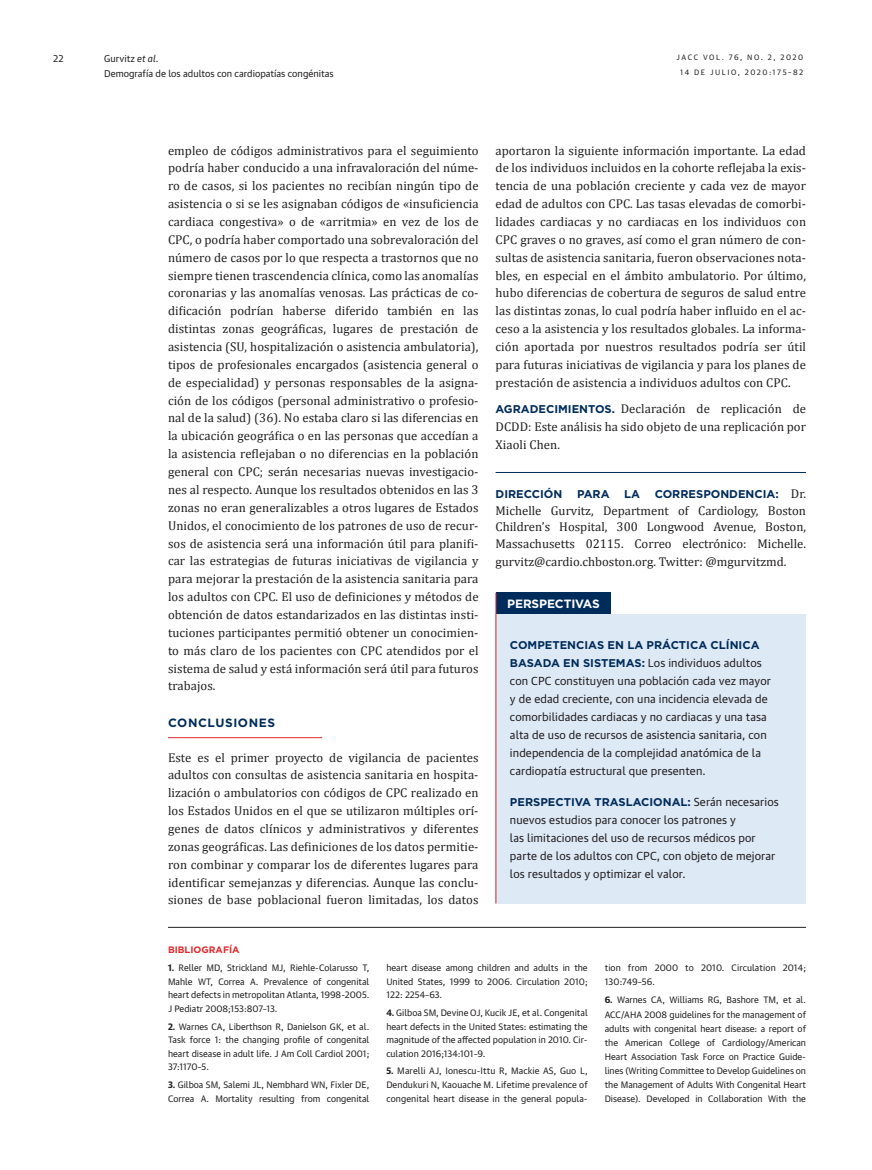
<style>
.page{position:relative;width:872px;height:1170px;background:#fff}
.page>*{position:absolute;margin:0;border:0;box-sizing:border-box;transform-origin:0 0}
.t1{font:12.75px/17.9px "Cambria";letter-spacing:.005em;color:#221f1f;text-align:justify}
.t2{font:700 12px "Gotham";letter-spacing:.05em;color:#002c5b}
.t3{font:700 12px "Gotham";letter-spacing:-.01em;color:#fff}
.t4{font:11.25px/18px "Guardian Text Sans";letter-spacing:.01em;color:#221f1f}
.t5{font:700 11.25px "Gotham";color:#002c5b}
.t6{font:9.45px "Guardian Text Sans";color:#221f1f}
.t7{font:700 9.3px "Gotham";color:#e12a2c}
.t8{font:9px/13.5px "Guardian Text Sans";color:#221f1f;text-align:justify}
.t9{font:7.5px "Guardian Text Sans";letter-spacing:.205em;color:#221f1f}
.s1{font-style:italic}
.s2{font-family:"Gotham";font-weight:700;font-size:11.25px;color:#002c5b}
.s3{font-family:"Cambria";font-weight:400;font-size:12.75px;color:#221f1f}
.s4{font-family:"Gotham";font-weight:700;color:#002c5b}
.s5{font-family:"Guardian Text Sans";font-weight:400;color:#221f1f}
.s6{font-weight:700}
</style>
<div class="page">
<hr style="left:168px;top:737px;width:154px;height:1px;background:#e12a2c">
<hr style="left:495px;top:472px;width:311px;height:1px;background:#002c5b">
<div style="left:496px;top:592px;width:115px;height:22px;background:#002c5b"></div>
<div style="left:496px;top:614px;width:310px;height:289px;background:#dee9f6"></div>
<svg style="left:495px;top:592px;width:1px;height:22px"></svg>
<hr style="left:495px;top:614px;width:1px;height:289px;background:#e12a2c">
<hr style="left:168px;top:926px;width:638px;height:1px;background:#221f1f">
<p class="t6" style="left:53px;top:54px;width:12px">22</p>
<p class="t6" style="left:104px;top:54px;width:56px">Gurvitz <span class="s1">et al.</span></p>
<p class="t9" style="left:676px;top:54px;width:128px">JACC VOL. 76, NO. 2, 2020</p>
<p class="t6" style="left:104px;top:69px;width:231px">Demografía de los adultos con cardiopatías congénitas</p>
<p class="t9" style="left:680px;top:69px;width:125px">14 DE JULIO, 2020:175–82</p>
<p class="t1" style="left:168px;top:141px;width:312px">empleo de códigos administrativos para el seguimiento podría haber conducido a una infravaloración del núme&shy;ro de casos, si los pacientes no recibían ningún tipo de asistencia o si se les asignaban códigos de «insuficiencia cardiaca congestiva» o de «arritmia» en vez de los de CPC, o podría haber comportado una sobrevaloración del número de casos por lo que respecta a trastornos que no siempre tienen trascendencia clínica, como las anomalías coronarias y las anomalías venosas. Las prácticas de co&shy;dificación podrían haberse diferido también en las distintas zonas geográficas, lugares de prestación de asistencia (SU, hospitalización o asistencia ambulatoria), tipos de profesionales encargados (asistencia general o de especialidad) y personas responsables de la asigna&shy;ción de los códigos (personal administrativo o profesio&shy;nal de la salud) (36). No estaba claro si las diferencias en la ubicación geográfica o en las personas que accedían a la asistencia reflejaban o no diferencias en la población general con CPC; serán necesarias nuevas investigacio&shy;nes al respecto. Aunque los resultados obtenidos en las 3 zonas no eran generalizables a otros lugares de Estados Unidos, el conocimiento de los patrones de uso de recur&shy;sos de asistencia será una información útil para planifi&shy;car las estrategias de futuras iniciativas de vigilancia y para mejorar la prestación de la asistencia sanitaria para los adultos con CPC. El uso de definiciones y métodos de obtención de datos estandarizados en las distintas insti&shy;tuciones participantes permitió obtener un conocimien&shy;to más claro de los pacientes con CPC atendidos por el sistema de salud y está información será útil para futuros trabajos.</p>
<p class="t2" style="left:168px;top:715px;width:109px">CONCLUSIONES</p>
<p class="t1" style="left:168px;top:749px;width:312px">Este es el primer proyecto de vigilancia de pacientes adultos con consultas de asistencia sanitaria en hospita&shy;lización o ambulatorios con códigos de CPC realizado en los Estados Unidos en el que se utilizaron múltiples orí&shy;genes de datos clínicos y administrativos y diferentes zonas geográficas. Las definiciones de los datos permitie&shy;ron combinar y comparar los de diferentes lugares para identificar semejanzas y diferencias. Aunque las conclu&shy;siones de base poblacional fueron limitadas, los datos</p>
<p class="t1" style="left:495px;top:141px;width:312px">aportaron la siguiente información importante. La edad de los individuos incluidos en la cohorte reflejaba la exis&shy;tencia de una población creciente y cada vez de mayor edad de adultos con CPC. Las tasas elevadas de comorbi&shy;lidades cardiacas y no cardiacas en los individuos con CPC graves o no graves, así como el gran número de con&shy;sultas de asistencia sanitaria, fueron observaciones nota&shy;bles, en especial en el ámbito ambulatorio. Por último, hubo diferencias de cobertura de seguros de salud entre las distintas zonas, lo cual podría haber influido en el ac&shy;ceso a la asistencia y los resultados globales. La informa&shy;ción aportada por nuestros resultados podría ser útil para futuras iniciativas de vigilancia y para los planes de prestación de asistencia a individuos adultos con CPC.</p>
<p class="t1" style="left:495px;top:400px;width:312px"><span class="s2">AGRADECIMIENTOS.</span> Declaración de replicación de DCDD: Este análisis ha sido objeto de una replicación por Xiaoli Chen.</p>
<p class="t5" style="left:495px;top:488px;width:68px">DIRECCIÓN</p>
<p class="t5" style="left:577px;top:488px;width:34px">PARA</p>
<p class="t5" style="left:624px;top:488px;width:17px">LA</p>
<p class="t5" style="left:654px;top:488px;width:153px">CORRESPONDENCIA: <span class="s3">Dr.</span></p>
<p class="t1" style="left:495px;top:503px;width:312px;line-height:16.5px">Michelle Gurvitz, Department of Cardiology, Boston Children’s Hospital, 300 Longwood Avenue, Boston, Massachusetts 02115. Correo electrónico: Michelle.</p>
<p class="t1" style="left:495px;top:553px;width:292px">gurvitz@cardio.chboston.org. Twitter: @mgurvitzmd.</p>
<p class="t3" style="left:507px;top:597px;width:94px">PERSPECTIVAS</p>
<p class="t5" style="left:510px;top:638px;width:251px">COMPETENCIAS EN LA PRÁCTICA CLÍNICA</p>
<p class="t4" style="left:510px;top:654px;width:262px"><span class="s4">BASADA EN SISTEMAS:</span> Los individuos adultos con CPC constituyen una población cada vez mayor y de edad creciente, con una incidencia elevada de comorbilidades cardiacas y no cardiacas y una tasa alta de uso de recursos de asistencia sanitaria, con independencia de la complejidad anatómica de la cardiopatía estructural que presenten.</p>
<p class="t5" style="left:510px;top:795px;width:270px">PERSPECTIVA TRASLACIONAL: <span class="s5">Serán necesarios</span></p>
<p class="t4" style="left:510px;top:811px;width:267px">nuevos estudios para conocer los patrones y<br>las limitaciones del uso de recursos médicos por parte de los adultos con CPC, con objeto de mejorar los resultados y optimizar el valor.</p>
<p class="t7" style="left:168px;top:944px;width:73px">BIBLIOGRAFÍA</p>
<p class="t8" style="left:168px;top:961px;width:203px"><span class="s6">1.</span> Reller MD, Strickland MJ, Riehle-Colarusso T, Mahle WT, Correa A. Prevalence of congenital heart defects in metropolitan Atlanta, 1998-2005.<br>J Pediatr 2008;153:807–13.</p>
<p class="t8" style="left:168px;top:1020px;width:203px"><span class="s6">2.</span> Warnes CA, Liberthson R, Danielson GK, et al.<br>Task force 1: the changing profile of congenital heart disease in adult life. J Am Coll Cardiol 2001; 37:1170–5.</p>
<p class="t8" style="left:168px;top:1078px;width:203px"><span class="s6">3.</span> Gilboa SM, Salemi JL, Nembhard WN, Fixler DE,<br>Correa A. Mortality resulting from congenital</p>
<p class="t8" style="left:386px;top:961px;width:203px">heart disease among children and adults in the United States, 1999 to 2006. Circulation 2010; 122: 2254–63.</p>
<p class="t8" style="left:386px;top:1006px;width:203px"><span class="s6">4.</span> Gilboa SM, Devine OJ, Kucik JE, et al. Congenital heart defects in the United States: estimating the magnitude of the affected population in 2010. Cir&shy;culation 2016;134:101–9.</p>
<p class="t8" style="left:386px;top:1064px;width:203px"><span class="s6">5.</span> Marelli AJ, Ionescu-Ittu R, Mackie AS, Guo L, Dendukuri N, Kaouache M. Lifetime prevalence of congenital heart disease in the general popula-</p>
<p class="t8" style="left:604px;top:961px;width:203px;line-height:14.1px">tion from 2000 to 2010. Circulation 2014;<br>130:749–56.</p>
<p class="t8" style="left:604px;top:993px;width:203px;line-height:14.1px"><span class="s6">6.</span> Warnes CA, Williams RG, Bashore TM, et al.<br>ACC/AHA 2008 guidelines for the management of adults with congenital heart disease: a report of the American College of Cardiology/American Heart Association Task Force on Practice Guide&shy;lines (Writing Committee to Develop Guidelines on the Management of Adults With Congenital Heart Disease). Developed in Collaboration With the</p>
</div>
